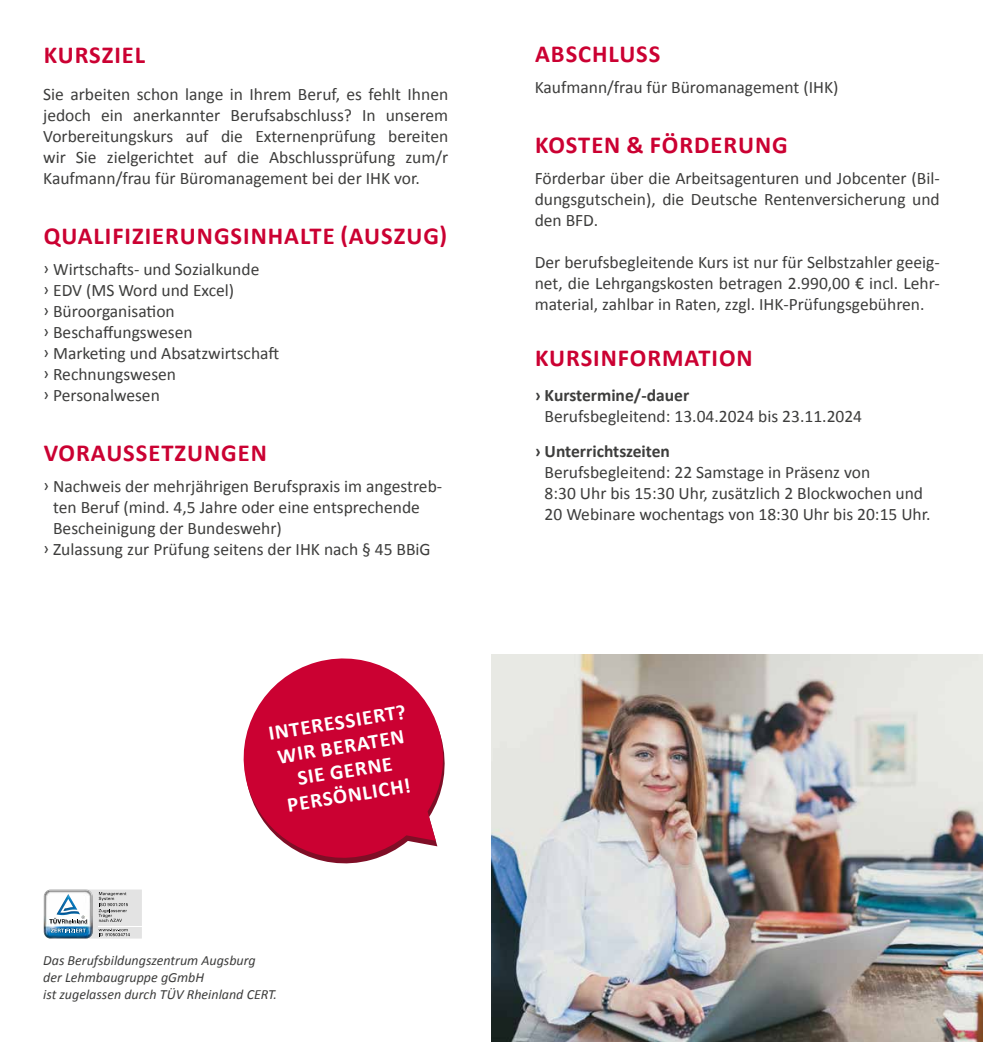
<style>
.page{position:relative;width:983px;height:1042px;background:#fff}
.page>*{position:absolute;margin:0;border:0;box-sizing:border-box;transform-origin:0 0}
.t1{font:700 24.5px "Calibri";letter-spacing:.04em;color:#cb0132}
.t2{font:700 21px/24.5px "Calibri";color:#fff;text-align:center}
.t3{font:17.5px/21px "Calibri";color:#3d3d3c;text-align:justify}
.t4{font:700 17.5px "Calibri";color:#3d3d3c}
.t5{font:italic 14px/16.8px "Calibri";color:#3d3d3c}
</style>
<div class="page">
<img style="left:491px;top:655px;width:491px;height:387px">
<svg style="left:243px;top:658px;width:202px;height:206px;fill:#cb0132"></svg>
<svg style="left:43px;top:889px;width:99px;height:50px"></svg>
<h1 class="t1" style="left:44px;top:37px;width:103px">KURSZIEL</h1>
<p class="t3" style="left:43px;top:83px;width:406px">Sie arbeiten schon lange in Ihrem Beruf, es fehlt Ihnen jedoch ein anerkannter Berufsabschluss? In unserem Vorbereitungskurs auf die Externenprüfung bereiten wir Sie zielgerichtet auf die Abschlussprüfung zum/r Kaufmann/frau für Büromanagement bei der IHK vor.</p>
<h1 class="t1" style="left:44px;top:218px;width:405px">QUALIFIZIERUNGSINHALTE (AUSZUG)</h1>
<p class="t3" style="left:43px;top:258px;width:237px;text-align:left">ͧ Wirtschafts- und Sozialkunde<br>ͧ EDV (MS Word und Excel)<br>ͧ Büroorganisation<br>ͧ Beschaffungswesen<br>ͧ Marketing und Absatzwirtschaft ͧ Rechnungswesen<br>ͧ Personalwesen</p>
<h1 class="t1" style="left:44px;top:435px;width:224px">VORAUSSETZUNGEN</h1>
<p class="t3" style="left:43px;top:475px;width:400px">ͧ Nachweis der mehrjährigen Berufspraxis im angestreb-</p>
<p class="t3" style="left:53px;top:496px;width:368px">ten Beruf (mind. 4,5 Jahre oder eine entsprechende</p>
<p class="t3" style="left:53px;top:517px;width:230px">Bescheinigung der Bundeswehr)</p>
<p class="t3" style="left:43px;top:538px;width:389px">ͧ Zulassung zur Prüfung seitens der IHK nach § 45 BBiG</p>
<p class="t2" style="left:266px;top:720px;width:140px;rotate:-9deg">INTERESSIERT?<br>WIR BERATEN<br>SIE GERNE<br>PERSÖNLICH!</p>
<p class="t5" style="left:43px;top:951px;width:235px">Das Berufsbildungszentrum Augsburg der Lehmbaugruppe gGmbH<br>ist zugelassen durch TÜV Rheinland CERT.</p>
<h1 class="t1" style="left:535px;top:36px;width:127px">ABSCHLUSS</h1>
<p class="t3" style="left:534px;top:76px;width:305px">Kaufmann/frau für Büromanagement (IHK)</p>
<h1 class="t1" style="left:535px;top:127px;width:254px">KOSTEN &amp; FÖRDERUNG</h1>
<p class="t3" style="left:534px;top:167px;width:406px">Förderbar über die Arbeitsagenturen und Jobcenter (Bil&shy;dungsgutschein), die Deutsche Rentenversicherung und den BFD.</p>
<p class="t3" style="left:534px;top:251px;width:406px">Der berufsbegleitende Kurs ist nur für Selbstzahler geeig&shy;net, die Lehrgangskosten betragen 2.990,00 € incl. Lehr&shy;material, zahlbar in Raten, zzgl. IHK-Prüfungsgebühren.</p>
<h1 class="t1" style="left:535px;top:341px;width:219px">KURSINFORMATION</h1>
<p class="t4" style="left:534px;top:383px;width:156px">› Kurstermine/-dauer</p>
<p class="t3" style="left:544px;top:405px;width:319px">Berufsbegleitend: 13.04.2024 bis 23.11.2024</p>
<p class="t4" style="left:534px;top:439px;width:137px">› Unterrichtszeiten</p>
<p class="t3" style="left:544px;top:461px;width:387px;text-align:left">Berufsbegleitend: 22 Samstage in Präsenz von<br>8:30 Uhr bis 15:30 Uhr, zusätzlich 2 Blockwochen und<br>20 Webinare wochentags von 18:30 Uhr bis 20:15 Uhr.</p>
</div>
